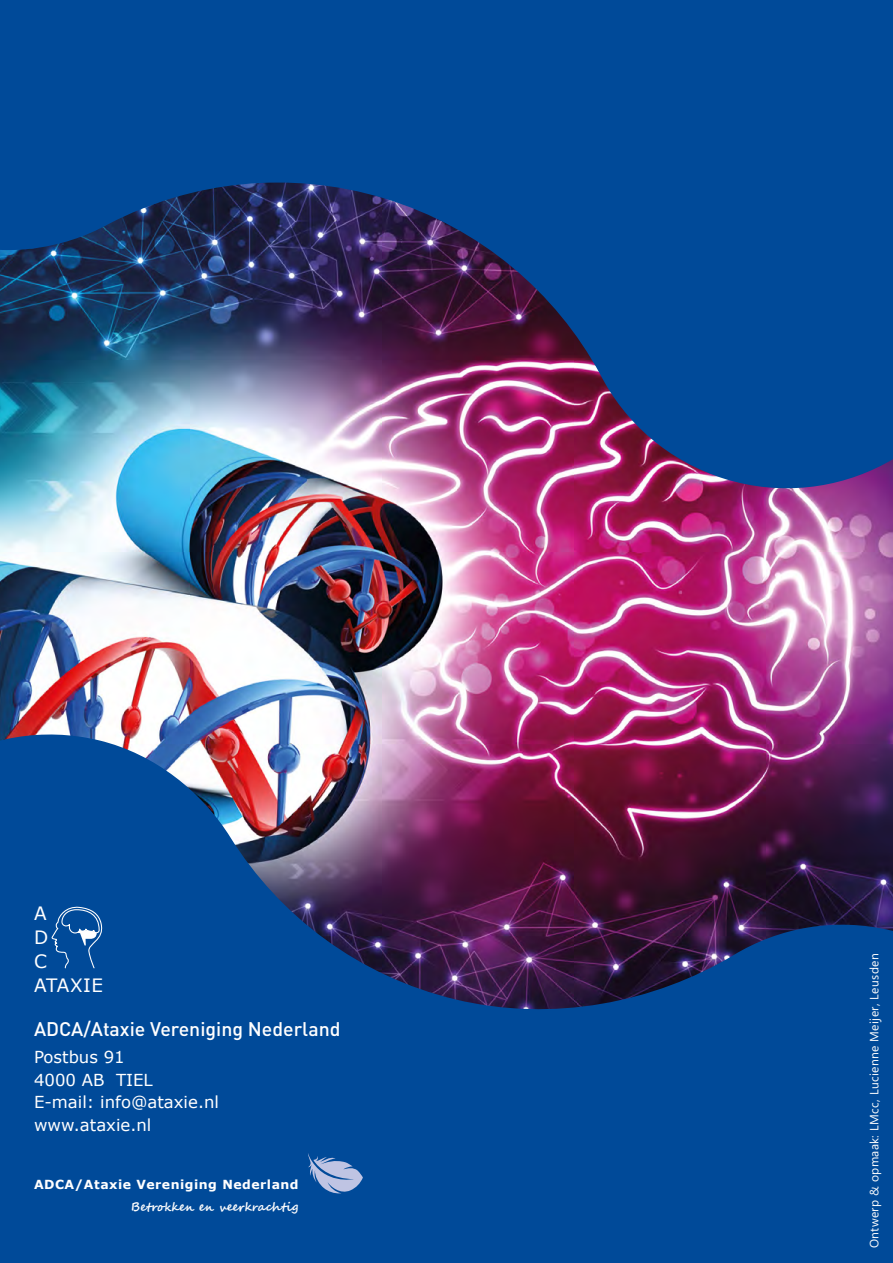
<style>
.page{position:relative;width:893px;height:1263px;background:#fff}
.page>*{position:absolute;margin:0;border:0;box-sizing:border-box;transform-origin:0 0}
.t1{font:500 19.5px "DIN Pro";color:#fff}
.t2{font:18.45px/24px "Verdana";letter-spacing:.03em;color:#fff;text-align:justify}
.t3{font:16.5px/22.5px "Verdana";color:#fff}
.t4{font:700 12.45px "Verdana";letter-spacing:.04em;color:#fff}
.t5{font:12px "Segoe UI";letter-spacing:.03em;color:#fff}
.t6{font:700 12px "Segoe Script";color:#fff}
</style>
<div class="page">
<img style="left:0;top:513px;width:893px;height:200px">
<img style="left:0;top:166px;width:893px;height:347px">
<img style="left:0;top:713px;width:893px;height:329px">
<div style="left:0;top:1042px;width:893px;height:221px;background:#004a99"></div>
<div style="left:0;top:0;width:893px;height:166px;background:#004a99"></div>
<svg style="left:50px;top:905px;width:55px;height:64px;background:#1e5fa5"></svg>
<svg style="left:308px;top:1153px;width:55px;height:41px"></svg>
<p class="t2" style="left:34px;top:901px;width:16px">A D C</p>
<p class="t2" style="left:34px;top:973px;width:71px">ATAXIE</p>
<p class="t1" style="left:34px;top:1016px;width:308px">ADCA/Ataxie Vereniging Nederland</p>
<p class="t3" style="left:34px;top:1046px;width:186px">Postbus 91<br>4000 AB TIEL<br>E-mail: info@ataxie.nl www.ataxie.nl</p>
<p class="t4" style="left:34px;top:1175px;width:266px">ADCA/Ataxie Vereniging Nederland</p>
<p class="t6" style="left:131px;top:1197px;width:169px">Betrokken en veerkrachtig</p>
<p class="t5" style="left:863px;top:1248px;width:296px;rotate:-90deg">Ontwerp &amp; opmaak: LMcc, Lucienne Meijer, Leusden</p>
</div>
